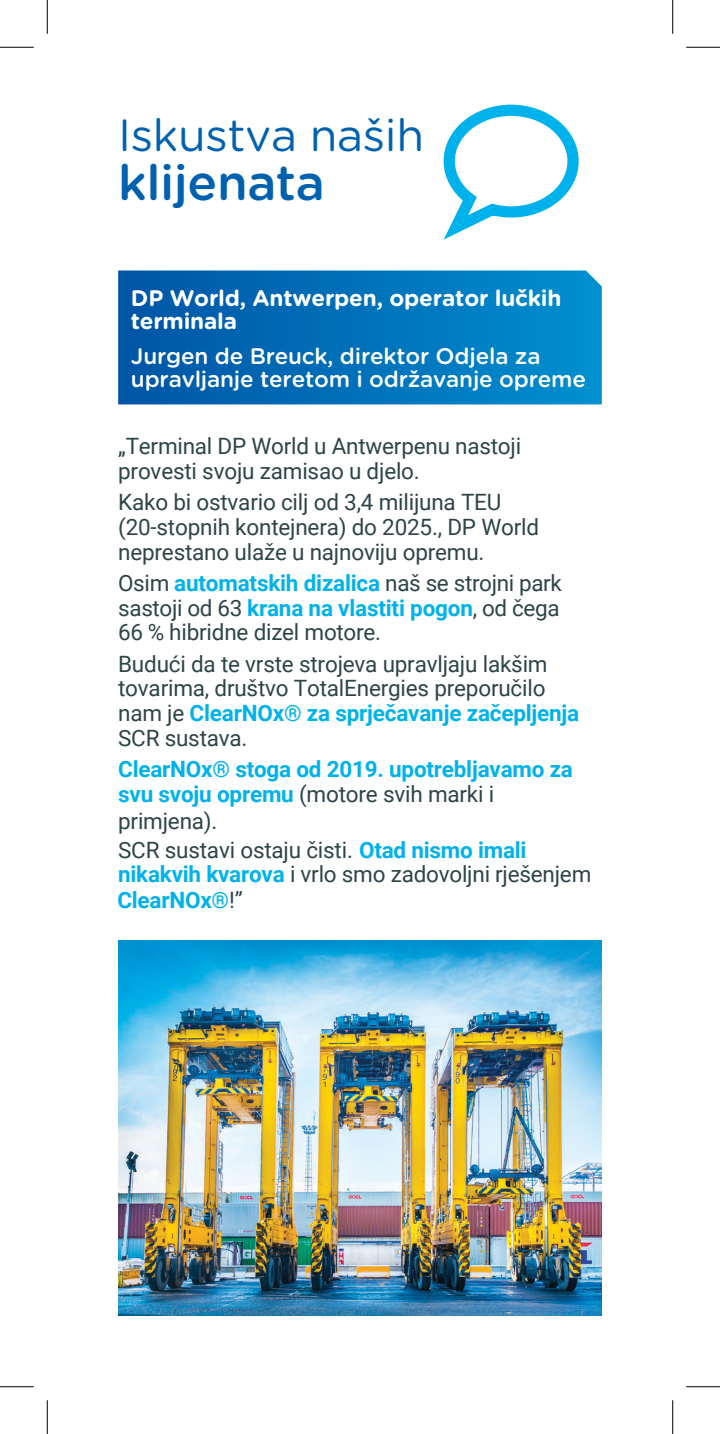
<style>
.page{position:relative;width:720px;height:1434px;background:#fff}
.page>*{position:absolute;margin:0;border:0;box-sizing:border-box;transform-origin:0 0}
.t1{font:500 49.5px "Gotham Rounded";letter-spacing:-.01em;color:#0062af}
.t2{font:45px "Gotham Rounded";letter-spacing:-.01em;color:#0062af}
.t3{font:22.5px/24.8px "Roboto";letter-spacing:-.01em;color:#2d4549}
.t4{font:700 22.5px/24.8px "Roboto";letter-spacing:-.01em;color:#00b2eb}
.t5{font:500 22.5px/22.5px "Gotham Rounded";letter-spacing:-.01em;color:#fff}
.t6{font:700 22.5px/22.5px "Gotham Rounded";letter-spacing:-.01em;color:#fff}
.s1{font-weight:700;color:#00b2eb}
.s2{font-weight:400;color:#2d4549}
</style>
<div class="page">
<svg style="left:443px;top:104px;width:136px;height:136px"></svg>
<svg style="left:118px;top:270px;width:483px;height:134px;background:#0172ba"></svg>
<img style="left:118px;top:940px;width:483px;height:376px">
<hr style="left:0;top:47px;width:34px;height:1px;background:#000">
<hr style="left:686px;top:47px;width:34px;height:1px;background:#000">
<hr style="left:0;top:1386px;width:34px;height:1px;background:#000">
<hr style="left:686px;top:1386px;width:34px;height:1px;background:#000">
<hr style="left:47px;top:0;width:1px;height:34px;background:#000">
<hr style="left:47px;top:1400px;width:1px;height:34px;background:#000">
<hr style="left:672px;top:0;width:1px;height:34px;background:#000">
<hr style="left:672px;top:1400px;width:1px;height:34px;background:#000">
<h2 class="t2" style="left:118px;top:104px;width:307px">Iskustva naših</h2>
<h1 class="t1" style="left:118px;top:147px;width:208px">klijenata</h1>
<p class="t6" style="left:131px;top:286px;width:432px">DP World, Antwerpen, operator lučkih terminala</p>
<p class="t5" style="left:131px;top:344px;width:456px">Jurgen de Breuck, direktor Odjela za upravljanje teretom i održavanje opreme</p>
<p class="t3" style="left:118px;top:433px;width:404px">„Terminal DP World u Antwerpenu nastoji provesti svoju zamisao u djelo.</p>
<p class="t3" style="left:118px;top:489px;width:422px">Kako bi ostvario cilj od 3,4 milijuna TEU (20-stopnih kontejnera) do 2025., DP World neprestano ulaže u najnoviju opremu.</p>
<p class="t3" style="left:118px;top:570px;width:445px;text-align:justify">Osim <span class="s1">automatskih dizalica</span> naš se strojni park sastoji od 63 <span class="s1">krana na vlastiti pogon</span>, od čega 66 % hibridne dizel motore.</p>
<p class="t3" style="left:118px;top:650px;width:431px">Budući da te vrste strojeva upravljaju lakšim tovarima, društvo TotalEnergies preporučilo</p>
<p class="t4" style="left:118px;top:700px;width:462px"><span class="s2">nam je</span> ClearNOx® za sprječavanje začepljenja<br><span class="s2">SCR sustava.</span></p>
<p class="t4" style="left:118px;top:756px;width:456px">ClearNOx® stoga od 2019. upotrebljavamo za svu svoju opremu <span class="s2">(motore svih marki i</span></p>
<p class="t3" style="left:118px;top:807px;width:101px">primjena).</p>
<p class="t3" style="left:117px;top:860px;width:475px;line-height:26.1px"><span class="s1">nikakvih kvarova</span> i vrlo smo zadovoljni rješenjem<br><span class="s1">ClearNOx®</span>!”</p>
<p class="t3" style="left:118px;top:836px;width:410px">SCR sustavi ostaju čisti. <span class="s1">Otad nismo imali</span></p>
</div>
